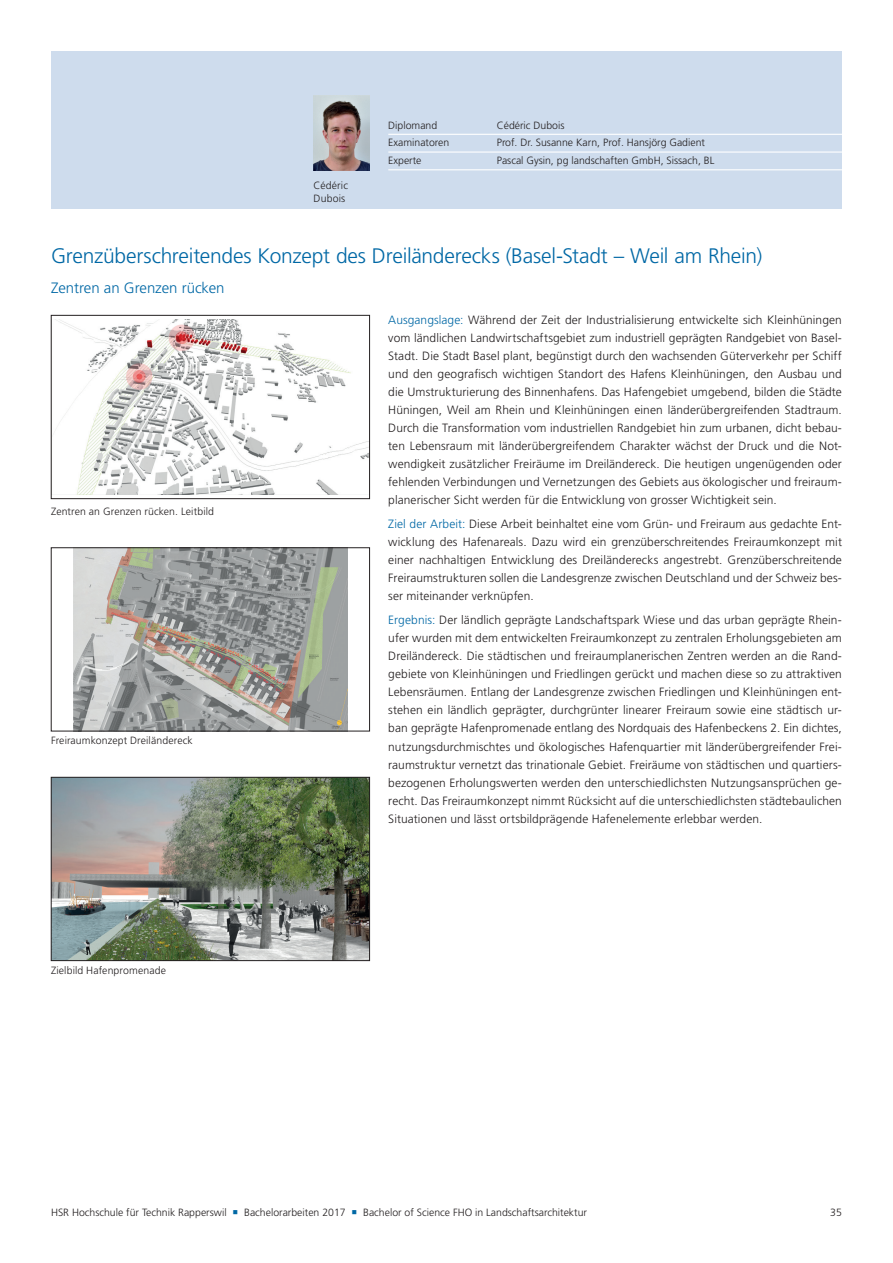
<style>
.page{position:relative;width:893px;height:1263px;background:#fff}
.page>*{position:absolute;margin:0;border:0;box-sizing:border-box;transform-origin:0 0}
.t1{font:300 21px "Frutiger LT Pro";letter-spacing:-.01em;color:#0068a5}
.t2{font:300 15px "Frutiger LT Pro";color:#0068a5}
.t3{font:300 12px/18px "Frutiger LT Pro";letter-spacing:.005em;color:#231f20;text-align:justify}
.t4{font:300 10.5px/13.5px "Frutiger LT Pro";color:#231f20}
.s1{color:#0068a5}
</style>
<div class="page">
<div style="left:51px;top:51px;width:791px;height:157px;background:#cedced"></div>
<img style="left:55px;top:319px;width:313px;height:176px">
<div style="left:51px;top:315px;width:319px;height:184px;border:1px solid #231f20"></div>
<img style="left:73px;top:549px;width:274px;height:180px">
<div style="left:51px;top:547px;width:319px;height:184px;border:1px solid #231f20"></div>
<img style="left:53px;top:779px;width:315px;height:180px">
<div style="left:51px;top:777px;width:319px;height:184px;border:1px solid #231f20"></div>
<hr style="left:388px;top:134px;width:454px;height:1px;background:#fff">
<hr style="left:388px;top:151px;width:454px;height:2px;background:#fff">
<hr style="left:388px;top:169px;width:454px;height:1px;background:#fff">
<img style="left:314px;top:95px;width:56px;height:75px">
<p class="t4" style="left:314px;top:178px;width:36px">Cédéric<br>Dubois</p>
<p class="t4" style="left:388px;top:118px;width:51px">Diplomand</p>
<p class="t4" style="left:497px;top:118px;width:69px">Cédéric Dubois</p>
<p class="t4" style="left:388px;top:136px;width:63px">Examinatoren</p>
<p class="t4" style="left:497px;top:136px;width:210px">Prof. Dr. Susanne Karn, Prof. Hansjörg Gadient</p>
<p class="t4" style="left:388px;top:154px;width:35px">Experte</p>
<p class="t4" style="left:497px;top:154px;width:219px">Pascal Gysin, pg landschaften GmbH, Sissach, BL</p>
<h1 class="t1" style="left:51px;top:243px;width:713px">Grenzüberschreitendes Konzept des Dreiländerecks (Basel-Stadt – Weil am Rhein)</h1>
<p class="t2" style="left:51px;top:279px;width:175px">Zentren an Grenzen rücken</p>
<p class="t4" style="left:51px;top:504px;width:165px">Zentren an Grenzen rücken. Leitbild</p>
<p class="t4" style="left:51px;top:734px;width:143px">Freiraumkonzept Dreiländereck</p>
<p class="t4" style="left:51px;top:963px;width:116px">Zielbild Hafenpromenade</p>
<p class="t3" style="left:388px;top:311px;width:455px"><span class="s1">Ausgangslage:</span> Während der Zeit der Industrialisierung entwickelte sich Kleinhüningen vom ländlichen Landwirtschaftsgebiet zum industriell geprägten Randgebiet von Basel-Stadt. Die Stadt Basel plant, begünstigt durch den wachsenden Güterverkehr per Schiff und den geografisch wichtigen Standort des Hafens Kleinhüningen, den Ausbau und die Umstrukturierung des Binnenhafens. Das Hafengebiet umgebend, bilden die Städte Hüningen, Weil am Rhein und Kleinhüningen einen länderübergreifenden Stadtraum.<br>Durch die Transformation vom industriellen Randgebiet hin zum urbanen, dicht bebau&shy;ten Lebensraum mit länderübergreifendem Charakter wächst der Druck und die Not&shy;wendigkeit zusätzlicher Freiräume im Dreiländereck. Die heutigen ungenügenden oder fehlenden Verbindungen und Vernetzungen des Gebiets aus ökologischer und freiraum&shy;planerischer Sicht werden für die Entwicklung von grosser Wichtigkeit sein.</p>
<p class="t3" style="left:388px;top:515px;width:455px"><span class="s1">Ziel der Arbeit:</span> Diese Arbeit beinhaltet eine vom Grün- und Freiraum aus gedachte Ent&shy;wicklung des Hafenareals. Dazu wird ein grenzüberschreitendes Freiraumkonzept mit einer nachhaltigen Entwicklung des Dreiländerecks angestrebt. Grenzüberschreitende Freiraumstrukturen sollen die Landesgrenze zwischen Deutschland und der Schweiz bes&shy;ser miteinander verknüpfen.</p>
<p class="t3" style="left:388px;top:611px;width:455px"><span class="s1">Ergebnis:</span> Der ländlich geprägte Landschaftspark Wiese und das urban geprägte Rhein&shy;ufer wurden mit dem entwickelten Freiraumkonzept zu zentralen Erholungsgebieten am Dreiländereck. Die städtischen und freiraumplanerischen Zentren werden an die Rand&shy;gebiete von Kleinhüningen und Friedlingen gerückt und machen diese so zu attraktiven Lebensräumen. Entlang der Landesgrenze zwischen Friedlingen und Kleinhüningen ent&shy;stehen ein ländlich geprägter, durchgrünter linearer Freiraum sowie eine städtisch ur&shy;ban geprägte Hafenpromenade entlang des Nordquais des Hafenbeckens 2. Ein dichtes, nutzungsdurchmischtes und ökologisches Hafenquartier mit länderübergreifender Frei&shy;raumstruktur vernetzt das trinationale Gebiet. Freiräume von städtischen und quartiers&shy;bezogenen Erholungswerten werden den unterschiedlichsten Nutzungsansprüchen ge&shy;recht. Das Freiraumkonzept nimmt Rücksicht auf die unterschiedlichsten städtebaulichen Situationen und lässt ortsbildprägende Hafenelemente erlebbar werden.</p>
<p class="t4" style="left:51px;top:1206px;width:537px">HSR Hochschule für Technik Rapperswil <span class="s1">○</span> Bachelorarbeiten 2017 <span class="s1">○</span> Bachelor of Science FHO in Landschaftsarchitektur</p>
<p class="t4" style="left:830px;top:1206px;width:13px">35</p>
</div>
